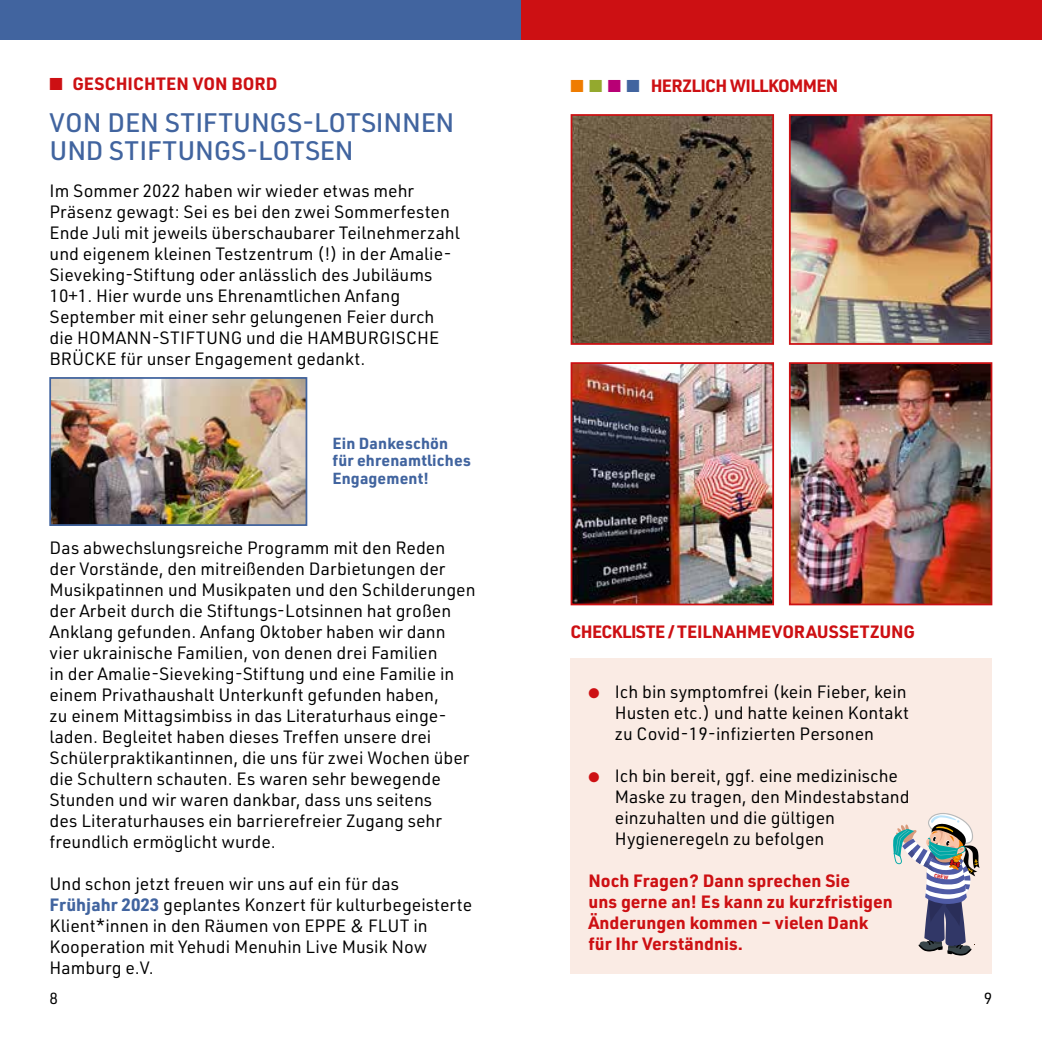
<style>
.page{position:relative;width:1042px;height:1042px;background:#fff}
.page>*{position:absolute;margin:0;border:0;box-sizing:border-box;transform-origin:0 0}
.t1{font:500 26.25px/28px "URWDIN";color:#41649f}
.t2{font:17.5px/21px "URWDIN";color:#000}
.t3{font:700 17.5px/21px "URWDIN";color:#cd1013}
.t4{font:700 17.5px "URWDIN";letter-spacing:-.04em;color:#cd1013}
.t5{font:700 15.75px/17.5px "URWDIN";letter-spacing:.01em;color:#41649f}
.t6{font:15.75px "URWDIN";color:#000}
.s1{font-weight:700;color:#41649f}
.s2{color:#ef7c00}
.s3{color:#94a92e}
.s4{color:#b80075}
.s5{color:#41649f}
.s6{color:#cd1013}
</style>
<div class="page">
<div style="left:0;top:0;width:521px;height:40px;background:#41649f"></div>
<div style="left:521px;top:0;width:521px;height:40px;background:#cd1013"></div>
<div style="left:570px;top:658px;width:422px;height:315px;background:#faebe4"></div>
<img style="left:792px;top:117px;width:197px;height:225px">
<div style="left:789px;top:114px;width:203px;height:231px;border:2px solid #cd1013"></div>
<img style="left:573px;top:117px;width:198px;height:225px">
<div style="left:570px;top:114px;width:204px;height:231px;border:2px solid #cd1013"></div>
<img style="left:573px;top:365px;width:198px;height:237px">
<div style="left:570px;top:362px;width:204px;height:243px;border:2px solid #cd1013"></div>
<img style="left:792px;top:365px;width:197px;height:237px">
<div style="left:789px;top:362px;width:203px;height:243px;border:2px solid #cd1013"></div>
<img style="left:52px;top:380px;width:252px;height:143px">
<div style="left:49px;top:377px;width:258px;height:149px;border:2px solid #41649f"></div>
<svg style="left:893px;top:813px;width:86px;height:142px"></svg>
<p class="t3" style="left:50px;top:73px;width:229px">■ GESCHICHTEN VON BORD</p>
<h1 class="t1" style="left:50px;top:108px;width:406px">VON DEN STIFTUNGS-LOTSINNEN<br>UND STIFTUNGS-LOTSEN</h1>
<p class="t2" style="left:50px;top:179px;width:412px">Im Sommer 2022 haben wir wieder etwas mehr Präsenz gewagt: Sei es bei den zwei Sommerfesten Ende Juli mit jeweils überschaubarer Teilnehmerzahl und eigenem kleinen Testzentrum (!) in der Amalie-Sieveking-Stiftung oder anlässlich des Jubiläums 10+1. Hier wurde uns Ehrenamtlichen Anfang September mit einer sehr gelungenen Feier durch die HOMANN-STIFTUNG und die HAMBURGISCHE BRÜCKE für unser Engagement gedankt.</p>
<p class="t5" style="left:332px;top:434px;width:140px">Ein Dankeschön für ehrenamtliches<br>Engagement!</p>
<p class="t2" style="left:50px;top:536px;width:427px">Das abwechslungsreiche Programm mit den Reden der Vorstände, den mitreißenden Darbietungen der Musikpatinnen und Musikpaten und den Schilderungen der Arbeit durch die Stiftungs-Lotsinnen hat großen Anklang gefunden. Anfang Oktober haben wir dann vier ukrainische Familien, von denen drei Familien<br>in der Amalie-Sieveking-Stiftung und eine Familie in einem Privathaushalt Unterkunft gefunden haben,<br>zu einem Mittagsimbiss in das Literaturhaus einge&shy;laden. Begleitet haben dieses Treffen unsere drei Schülerpraktikantinnen, die uns für zwei Wochen über die Schultern schauten. Es waren sehr bewegende Stunden und wir waren dankbar, dass uns seitens<br>des Literaturhauses ein barrierefreier Zugang sehr freundlich ermöglicht wurde.</p>
<p class="t2" style="left:50px;top:872px;width:424px">Und schon jetzt freuen wir uns auf ein für das<br><span class="s1">Frühjahr 2023</span> geplantes Konzert für kulturbegeisterte Klient*innen in den Räumen von EPPE &amp; FLUT in Kooperation mit Yehudi Menuhin Live Musik Now Hamburg e.V.</p>
<p class="t4" style="left:570px;top:73px;width:269px"><span class="s2">■</span> <span class="s3">■</span> <span class="s4">■</span> <span class="s5">■</span> HERZLICH WILLKOMMEN</p>
<p class="t3" style="left:570px;top:620px;width:346px">CHECKLISTE / TEILNAHMEVORAUSSETZUNG</p>
<p class="t2" style="left:615px;top:681px;width:296px;text-indent:-26px"><span class="s6">●</span> Ich bin symptomfrei (kein Fieber, kein<br>Husten etc.) und hatte keinen Kontakt zu Covid-19-infizierten Personen</p>
<p class="t2" style="left:615px;top:765px;width:296px;text-indent:-26px"><span class="s6">●</span> Ich bin bereit, ggf. eine medizinische Maske zu tragen, den Mindestabstand einzuhalten und die gültigen Hygieneregeln zu befolgen</p>
<p class="t3" style="left:588px;top:869px;width:306px">Noch Fragen? Dann sprechen Sie<br>uns gerne an! Es kann zu kurzfristigen<br>Änderungen kommen – vielen Dank für Ihr Verständnis.</p>
<p class="t6" style="left:50px;top:987px;width:10px">8</p>
<p class="t6" style="left:984px;top:987px;width:10px">9</p>
</div>
